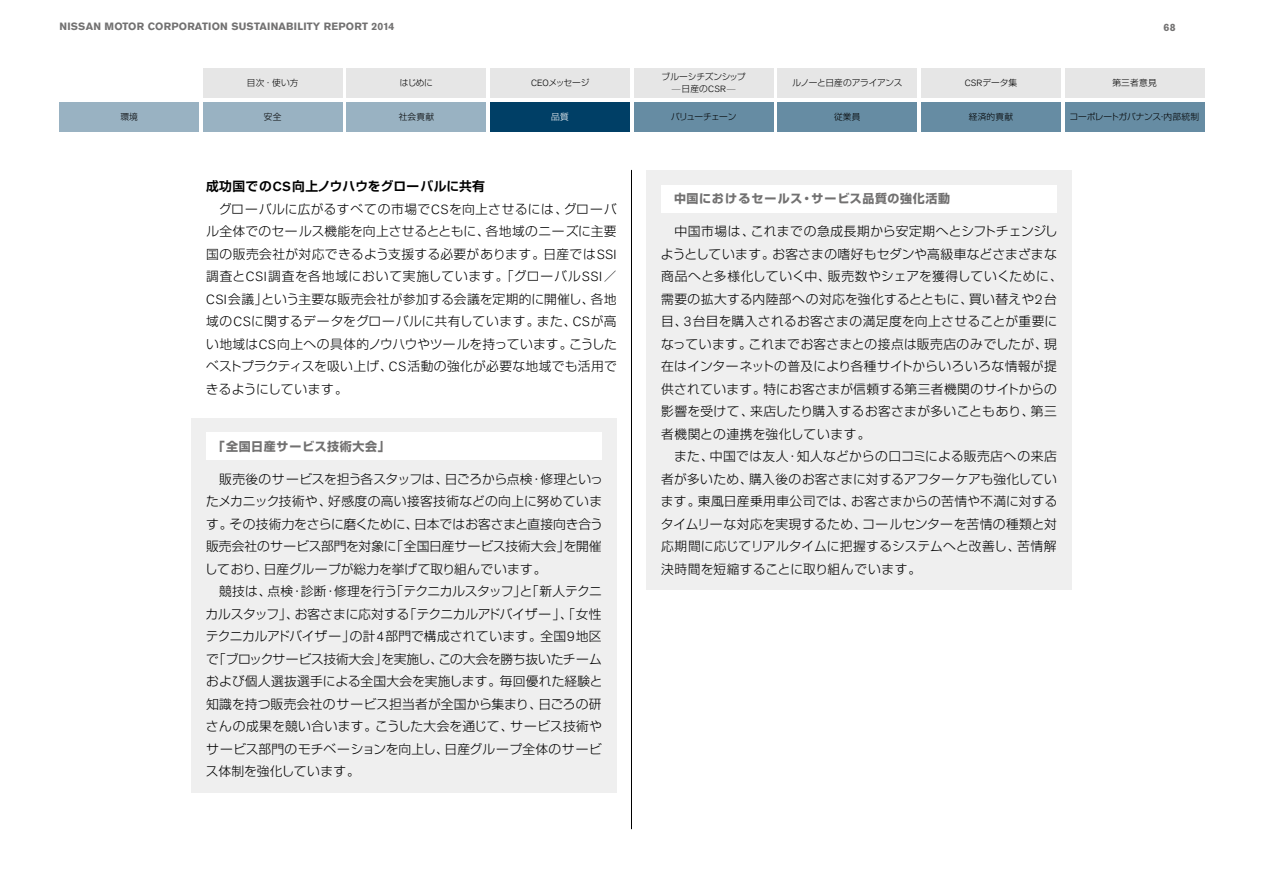
<style>
.page{position:relative;width:1263px;height:893px;background:#fff}
.page>*{position:absolute;margin:0;border:0;box-sizing:border-box;transform-origin:0 0}
.t1{font:300 12.75px/22.5px "Shin Go Pr 5";letter-spacing:.015em;color:#000}
.t2{font:700 12.75px "Shin Go Pr 5 De";letter-spacing:.02em;color:#000}
.t3{font:700 12px "Shin Go Pr 5";letter-spacing:.05em;color:#727171}
.t4{font:700 10.5px "Nissan AG";letter-spacing:.02em;color:#727171}
.t5{font:300 8.7px/12px "Shin Go Pr 5";letter-spacing:-.005em;color:#000;text-align:center}
.t6{font:300 8.7px "Shin Go Pr 5";letter-spacing:-.025em;color:#000}
.t7{font:300 8.7px "Shin Go Pr 5";letter-spacing:-.035em;color:#000}
.t8{font:300 8.7px "Shin Go Pr 5";letter-spacing:-.075em;color:#000}
.t9{font:300 8.7px "Shin Go Pr 5";color:#fff}
.s1{font-family:"Nissan AG";font-size:9px}
.s2{font-family:"Nissan AG";font-weight:500;font-size:13.2px}
.s3{font-family:"Nissan AG";font-size:13.2px}
</style>
<div class="page">
<hr style="left:631px;top:170px;width:1px;height:659px;background:#000">
<div style="left:191px;top:418px;width:426px;height:374px;background:#efefef"></div>
<div style="left:646px;top:170px;width:425px;height:420px;background:#efefef"></div>
<div style="left:206px;top:432px;width:396px;height:28px;background:#fff"></div>
<div style="left:661px;top:185px;width:396px;height:28px;background:#fff"></div>
<div style="left:490px;top:102px;width:140px;height:30px;background:#003f66"></div>
<div style="left:921px;top:102px;width:139px;height:30px;background:#668ca3"></div>
<div style="left:921px;top:68px;width:139px;height:30px;background:#e6e6e6"></div>
<div style="left:1065px;top:68px;width:139px;height:30px;background:#e6e6e6"></div>
<div style="left:490px;top:68px;width:140px;height:30px;background:#e6e6e6"></div>
<div style="left:347px;top:68px;width:139px;height:30px;background:#e6e6e6"></div>
<div style="left:203px;top:102px;width:139px;height:30px;background:#99b2c2"></div>
<div style="left:347px;top:102px;width:139px;height:30px;background:#99b2c2"></div>
<div style="left:634px;top:102px;width:139px;height:30px;background:#668ca3"></div>
<div style="left:778px;top:102px;width:139px;height:30px;background:#668ca3"></div>
<div style="left:1065px;top:102px;width:139px;height:30px;background:#668ca3"></div>
<div style="left:634px;top:68px;width:139px;height:30px;background:#e6e6e6"></div>
<div style="left:60px;top:102px;width:139px;height:30px;background:#99b2c2"></div>
<div style="left:778px;top:68px;width:139px;height:30px;background:#e6e6e6"></div>
<div style="left:203px;top:68px;width:139px;height:30px;background:#e6e6e6"></div>
<p class="t4" style="left:60px;top:20px;width:336px">NISSAN MOTOR CORPORATION SUSTAINABILITY REPORT 2014</p>
<p class="t4" style="left:1164px;top:21px;width:13px">68</p>
<p class="t5" style="left:120px;top:110px;width:19px">環境</p>
<p class="t5" style="left:662px;top:70px;width:85px">ブルーシチズンシップ<sup>–</sup>日産の<span class="s1">CSR</span><sup>–</sup></p>
<p class="t5" style="left:400px;top:76px;width:35px">はじめに</p>
<p class="t5" style="left:531px;top:76px;width:60px"><span class="s1">CEO</span>メッセージ</p>
<p class="t5" style="left:965px;top:76px;width:54px"><span class="s1">CSR</span>データ集</p>
<p class="t5" style="left:1112px;top:76px;width:46px">第三者意見</p>
<p class="t5" style="left:247px;top:76px;width:53px">目次・使い方</p>
<p class="t7" style="left:792px;top:76px;width:112px">ルノーと日産のアライアンス</p>
<p class="t5" style="left:264px;top:110px;width:19px">安全</p>
<p class="t5" style="left:399px;top:110px;width:37px">社会貢献</p>
<p class="t8" style="left:671px;top:110px;width:67px">バリューチェーン</p>
<p class="t5" style="left:834px;top:110px;width:28px">従業員</p>
<p class="t6" style="left:1069px;top:110px;width:131px">コーポレートガバナンス・内部統制</p>
<p class="t9" style="left:551px;top:110px;width:19px">品質</p>
<p class="t5" style="left:969px;top:110px;width:46px">経済的貢献</p>
<p class="t2" style="left:206px;top:176px;width:280px">成功国での<span class="s2">CS</span>向上ノウハウをグローバルに共有</p>
<p class="t1" style="left:206px;top:196px;width:412px;text-align:justify">　グローバルに広がるすべての市場で<span class="s3">CS</span>を向上させるには、グローバル全体でのセールス機能を向上させるとともに、各地域のニーズに主要国の販売会社が対応できるよう支援する必要があります。日産では<span class="s3">SSI</span>調査と<span class="s3">CSI</span>調査を各地域において実施しています。「グローバル<span class="s3">SSI</span>／<span class="s3">CSI</span>会議」という主要な販売会社が参加する会議を定期的に開催し、各地域の<span class="s3">CS</span>に関するデータをグローバルに共有しています。また、<span class="s3">CS</span>が高い地域は<span class="s3">CS</span>向上への具体的ノウハウやツールを持っています。こうしたベストプラクティスを吸い上げ、<span class="s3">CS</span>活動の強化が必要な地域でも活用できるようにしています。</p>
<p class="t3" style="left:213px;top:437px;width:179px">「全国日産サービス技術大会」</p>
<p class="t1" style="left:205px;top:466px;width:400px">　販売後のサービスを担う各スタッフは、日ごろから点検・修理といったメカニック技術や、好感度の高い接客技術などの向上に努めています。その技術力をさらに磨くために、日本ではお客さまと直接向き合う販売会社のサービス部門を対象に「全国日産サービス技術大会」を開催しており、日産グループが総力を挙げて取り組んでいます。<br>　競技は、点検・診断・修理を行う「テクニカルスタッフ」と「新人テクニカルスタッフ」、お客さまに応対する「テクニカルアドバイザー」、「女性テクニカルアドバイザー」の計<span class="s3">4</span>部門で構成されています。全国<span class="s3">9</span>地区で「ブロックサービス技術大会」を実施し、この大会を勝ち抜いたチームおよび個人選抜選手による全国大会を実施します。毎回優れた経験と知識を持つ販売会社のサービス担当者が全国から集まり、日ごろの研さんの成果を競い合います。こうした大会を通じて、サービス技術やサービス部門のモチベーションを向上し、日産グループ全体のサービス体制を強化しています。</p>
<p class="t3" style="left:674px;top:189px;width:277px">中国におけるセールス・サービス品質の強化活動</p>
<p class="t1" style="left:661px;top:219px;width:404px">　中国市場は、これまでの急成長期から安定期へとシフトチェンジしようとしています。お客さまの嗜好もセダンや高級車などさまざまな商品へと多様化していく中、販売数やシェアを獲得していくために、需要の拡大する内陸部への対応を強化するとともに、買い替えや<span class="s3">2</span>台目、<span class="s3">3</span>台目を購入されるお客さまの満足度を向上させることが重要になっています。これまでお客さまとの接点は販売店のみでしたが、現在はインターネットの普及により各種サイトからいろいろな情報が提供されています。特にお客さまが信頼する第三者機関のサイトからの影響を受けて、来店したり購入するお客さまが多いこともあり、第三者機関との連携を強化しています。<br>　また、中国では友人・知人などからの口コミによる販売店への来店者が多いため、購入後のお客さまに対するアフターケアも強化しています。東風日産乗用車公司では、お客さまからの苦情や不満に対するタイムリーな対応を実現するため、コールセンターを苦情の種類と対応期間に応じてリアルタイムに把握するシステムへと改善し、苦情解決時間を短縮することに取り組んでいます。</p>
</div>
